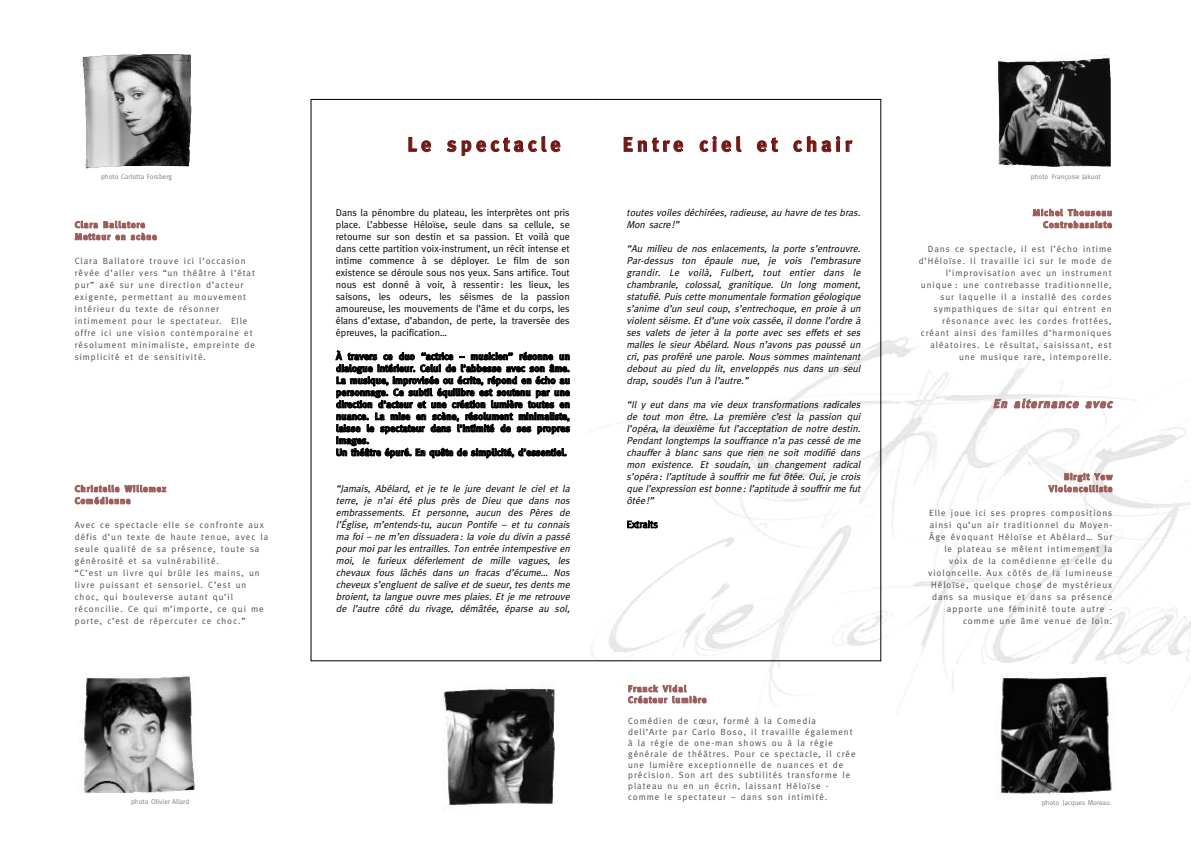
<style>
.page{position:relative;width:1191px;height:842px;background:#fff}
.page>*{position:absolute;margin:0;border:0;box-sizing:border-box;transform-origin:0 0}
.t1{font:700 20px "Meta";letter-spacing:.21em;color:#6e1713}
.t2{font:italic 700 12px "Meta";color:#9a5d5a}
.t3{font:italic 10px/12px "Meta";color:#000;text-align:justify}
.t4{font:10px/12px "Meta";color:#000;text-align:justify}
.t5{font:700 10px/12px "Meta";color:#000}
.t6{font:9px/12px "Meta";letter-spacing:.105em;color:#4d4d4d}
.t7{font:700 9px/12px "Meta";letter-spacing:.11em;color:#9a5d5a}
.t8{font:7px "Meta";color:#808080}
</style>
<div class="page">
<img style="left:543px;top:311px;width:648px;height:392px">
<svg style="left:311px;top:99px;width:284px;height:562px"></svg>
<img style="left:82px;top:53px;width:110px;height:116px">
<img style="left:442px;top:667px;width:167px;height:139px">
<img style="left:81px;top:676px;width:114px;height:118px">
<svg style="left:595px;top:99px;width:286px;height:562px"></svg>
<img style="left:998px;top:55px;width:112px;height:112px">
<img style="left:954px;top:664px;width:215px;height:131px">
<p class="t8" style="left:101px;top:173px;width:73px">photo Carlotta Forsberg</p>
<p class="t7" style="left:75px;top:219px;width:83px">Clara Ballatore<br>Metteur en scène</p>
<p class="t6" style="left:75px;top:255px;width:182px">Clara Ballatore trouve ici l’occasion rêvée d’aller vers “un théâtre à l’état pur” axé sur une direction d’acteur exigente, permettant au mouvement intérieur du texte de résonner intimement pour le spectateur. Elle offre ici une vision contemporaine et résolument minimaliste, empreinte de simplicité et de sensitivité.</p>
<p class="t7" style="left:75px;top:483px;width:93px">Christelle Willemez<br>Comédienne</p>
<p class="t6" style="left:75px;top:519px;width:195px">Avec ce spectacle elle se confronte aux défis d’un texte de haute tenue, avec la seule qualité de sa présence, toute sa générosité et sa vulnérabilité.<br>“C’est un livre qui brûle les mains, un livre puissant et sensoriel. C’est un choc, qui bouleverse autant qu’il réconcilie. Ce qui m’importe, ce qui me porte, c’est de répercuter ce choc.”</p>
<p class="t8" style="left:131px;top:798px;width:60px">photo Olivier Allard</p>
<h1 class="t1" style="left:407px;top:133px;width:154px">Le spectacle</h1>
<h1 class="t1" style="left:623px;top:133px;width:230px">Entre ciel et chair</h1>
<p class="t4" style="left:336px;top:207px;width:235px">Dans la pénombre du plateau, les interprètes ont pris place. L’abbesse Héloïse, seule dans sa cellule, se retourne sur son destin et sa passion. Et voilà que dans cette partition voix-instrument, un récit intense et intime commence à se déployer. Le film de son existence se déroule sous nos yeux. Sans artifice. Tout nous est donné à voir, à ressentir: les lieux, les saisons, les odeurs, les séismes de la passion amoureuse, les mouvements de l’âme et du corps, les élans d’extase, d’abandon, de perte, la traversée des épreuves, la pacification…</p>
<p class="t5" style="left:336px;top:350px;width:235px">À travers ce duo “actrice – musicien” résonne un dialogue intérieur. Celui de l’abbesse avec son âme.<br>La musique, improvisée ou écrite, répond en écho au personnage. Ce subtil équilibre est soutenu par une direction d’acteur et une création lumière toutes en nuance. La mise en scène, résolument minimaliste, laisse le spectateur dans l’intimité de ses propres images.<br>Un théâtre épuré. En quête de simplicité, d’essentiel.</p>
<p class="t3" style="left:336px;top:483px;width:237px">“Jamais, Abélard, et je te le jure devant le ciel et la terre, je n’ai été plus près de Dieu que dans nos embrassements. Et personne, aucun des Pères de l’Église, m’entends-tu, aucun Pontife – et tu connais ma foi – ne m’en dissuadera : la voie du divin a passé pour moi par les entrailles. Ton entrée intempestive en moi, le furieux déferlement de mille vagues, les chevaux fous lâchés dans un fracas d’écume… Nos cheveux s’engluent de salive et de sueur, tes dents me broient, ta langue ouvre mes plaies. Et je me retrouve de l’autre côté du rivage, démâtée, éparse au sol,</p>
<p class="t3" style="left:626px;top:207px;width:237px">toutes voiles déchirées, radieuse, au havre de tes bras.<br>Mon sacre !”</p>
<p class="t3" style="left:626px;top:243px;width:237px">“Au milieu de nos enlacements, la porte s’entrouvre.<br>Par-dessus ton épaule nue, je vois l’embrasure grandir. Le voilà, Fulbert, tout entier dans le chambranle, colossal, granitique. Un long moment, statufié. Puis cette monumentale formation géologique s’anime d’un seul coup, s’entrechoque, en proie à un violent séisme. Et d’une voix cassée, il donne l’ordre à ses valets de jeter à la porte avec ses effets et ses malles le sieur Abélard. Nous n’avons pas poussé un cri, pas proféré une parole. Nous sommes maintenant debout au pied du lit, enveloppés nus dans un seul drap, soudés l’un à l’autre.”</p>
<p class="t3" style="left:626px;top:399px;width:237px">“Il y eut dans ma vie deux transformations radicales de tout mon être. La première c’est la passion qui l’opéra, la deuxième fut l’acceptation de notre destin.<br>Pendant longtemps la souffrance n’a pas cessé de me chauffer à blanc sans que rien ne soit modifié dans mon existence. Et soudain, un changement radical s’opéra : l’aptitude à souffrir me fut ôtée. Oui, je crois que l’expression est bonne : l’aptitude à souffrir me fut ôtée !”</p>
<p class="t4" style="left:626px;top:518px;width:33px">Extraits</p>
<p class="t7" style="left:628px;top:683px;width:80px;line-height:11px">Franck Vidal<br>Créateur lumière</p>
<p class="t6" style="left:628px;top:716px;width:229px;line-height:10.8px">Comédien de cœur, formé à la Comedia dell’Arte par Carlo Boso, il travaille également à la régie de one-man shows ou à la régie générale de théâtres. Pour ce spectacle, il crée une lumière exceptionnelle de nuances et de précision. Son art des subtilités transforme le plateau nu en un écrin, laissant Héloïse - comme le spectateur – dans son intimité.</p>
<p class="t8" style="left:1031px;top:173px;width:71px">photo Françoise Jakuot</p>
<p class="t7" style="left:1032px;top:207px;width:81px;text-align:right">Michel Thouseau<br>Contrebassiste</p>
<p class="t6" style="left:918px;top:243px;width:194px;text-align:right">Dans ce spectacle, il est l’écho intime d’Héloïse. Il travaille ici sur le mode de l’improvisation avec un instrument unique : une contrebasse traditionnelle, sur laquelle il a installé des cordes sympathiques de sitar qui entrent en résonance avec les cordes frottées, créant ainsi des familles d’harmoniques aléatoires. Le résultat, saisissant, est une musique rare, intemporelle.</p>
<h2 class="t2" style="left:993px;top:397px;width:122px">En alternance avec</h2>
<p class="t7" style="left:1048px;top:471px;width:65px;text-align:right">Birgit Yew<br>Violoncelliste</p>
<p class="t6" style="left:928px;top:507px;width:186px;text-align:right">Elle joue ici ses propres compositions ainsi qu’un air traditionnel du Moyen-Âge évoquant Héloïse et Abélard… Sur le plateau se mêlent intimement la voix de la comédienne et celle du violoncelle. Aux côtés de la lumineuse Héloïse, quelque chose de mystérieux dans sa musique et dans sa présence apporte une féminité toute autre - comme une âme venue de loin.</p>
<p class="t8" style="left:1041px;top:798px;width:70px">photo Jacques Moreau</p>
</div>
